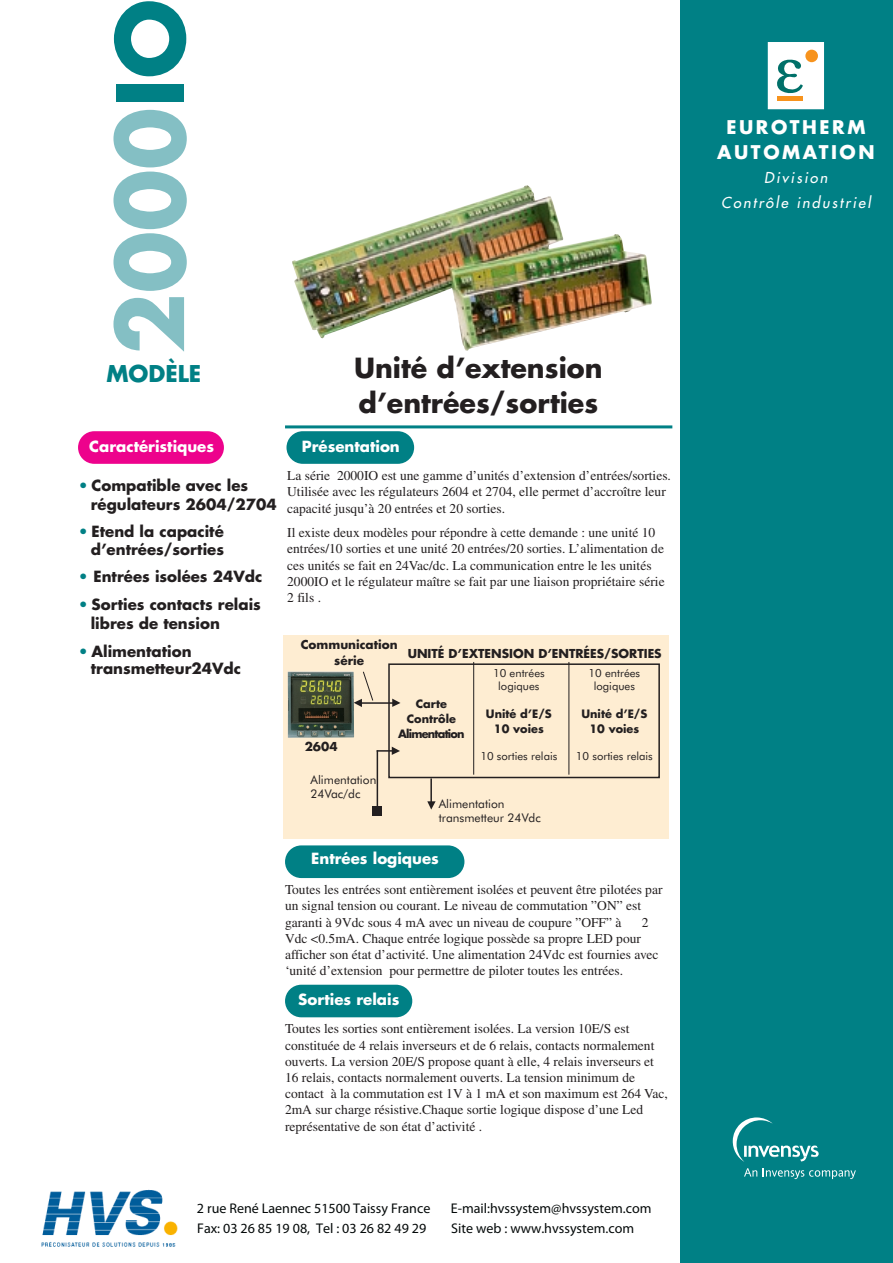
<style>
.page{position:relative;width:893px;height:1263px;background:#fff}
.page>*{position:absolute;margin:0;border:0;box-sizing:border-box;transform-origin:0 0}
.t1{font:700 90px "Futura";color:#84bfc4}
.t2{font:700 27px/35.2px "Futura";color:#231f20}
.t3{font:700 22.5px "Futura";color:#008085}
.t4{font:700 18.3px/24.6px "Futura";letter-spacing:.14em;color:#fff;text-align:center}
.t5{font:700 15px/18.8px "Futura";color:#231f20}
.t6{font:700 15px "Futura";color:#fff}
.t7{font:italic 14.7px/24.6px "Futura";letter-spacing:.14em;color:#fff;text-align:center}
.t8{font:14.1px/20.5px "Arial PL";color:#040909}
.t9{font:13.5px/16.2px "Times";color:#231f20}
.t10{font:700 12px/15.6px "Futura";color:#231f20;text-align:center}
.t11{font:12px/14.4px "Futura BT";color:#231f20}
.t12{font:11.25px/13.5px "Futura BT";color:#231f20;text-align:center}
.t13{font:700 11.25px/14.7px "Futura";color:#231f20;text-align:center}
.t14{font:700 11.25px/14.7px "Futura";letter-spacing:-.035em;color:#231f20;text-align:center}
.s1{color:#008085}
</style>
<div class="page">
<div style="left:284px;top:636px;width:385px;height:203px;background:#feedd2"></div>
<div style="left:680px;top:0;width:212px;height:1263px;background:#008085"></div>
<hr style="left:285px;top:425px;width:387px;height:3px;background:#008085">
<div style="left:286px;top:431px;width:128px;height:33px;background:#008085;border-radius:16px"></div>
<div style="left:285px;top:845px;width:179px;height:33px;background:#008085;border-radius:16px"></div>
<div style="left:78px;top:431px;width:146px;height:33px;background:#ed028c;border-radius:16px"></div>
<div style="left:285px;top:985px;width:127px;height:32px;background:#008085;border-radius:16px"></div>
<div style="left:388px;top:663px;width:272px;height:115px;border:2px solid #231f20"></div>
<hr style="left:359px;top:702px;width:38px;height:2px;background:#231f20">
<hr style="left:376px;top:750px;width:2px;height:57px;background:#231f20">
<hr style="left:430px;top:778px;width:2px;height:29px;background:#231f20">
<svg style="left:392px;top:699px;width:8px;height:8px"></svg>
<svg style="left:376px;top:747px;width:24px;height:8px"></svg>
<svg style="left:427px;top:801px;width:8px;height:9px"></svg>
<svg style="left:354px;top:671px;width:20px;height:36px"></svg>
<hr style="left:473px;top:662px;width:1px;height:113px;background:#231f20">
<div style="left:372px;top:806px;width:10px;height:10px;background:#231f20"></div>
<img style="left:288px;top:672px;width:66px;height:66px">
<img style="left:292px;top:185px;width:359px;height:166px">
<hr style="left:568px;top:662px;width:1px;height:113px;background:#231f20">
<svg style="left:744px;top:1168px;width:111px;height:11px"></svg>
<svg style="left:732px;top:1117px;width:86px;height:45px"></svg>
<div style="left:767px;top:43px;width:57px;height:66px;background:#fff"></div>
<div style="left:805px;top:50px;width:13px;height:12px;background:#f7931d;border-radius:50%"></div>
<hr style="left:777px;top:97px;width:25px;height:4px;background:#f7931d">
<svg style="left:777px;top:59px;width:25px;height:35px"></svg>
<img style="left:41px;top:1189px;width:137px;height:58px">
<h1 class="t1" style="left:109px;top:355px;width:357px;rotate:-90deg">2000<span class="s1">IO</span></h1>
<h3 class="t3" style="left:106px;top:363px;width:96px">MODÈLE</h3>
<p class="t6" style="left:89px;top:439px;width:126px">Caractéristiques</p>
<p class="t5" style="left:91px;top:477px;width:187px;text-indent:-13px"><span class="s1">•</span> Compatible avec les régulateurs 2604/2704</p>
<p class="t5" style="left:78px;top:524px;width:147px;line-height:17.2px;text-align:right"><span class="s1">•</span> Etend la capacité d’entrées/sorties</p>
<p class="t5" style="left:78px;top:569px;width:186px"><span class="s1">•</span> Entrées isolées 24Vdc</p>
<p class="t5" style="left:91px;top:596px;width:172px;text-indent:-13px"><span class="s1">•</span> Sorties contacts relais libres de tension</p>
<p class="t5" style="left:91px;top:644px;width:152px;line-height:17.2px;text-indent:-13px"><span class="s1">•</span> Alimentation transmetteur24Vdc</p>
<h2 class="t2" style="left:354px;top:352px;width:250px">Unité d’extension d’entrées/sorties</h2>
<p class="t6" style="left:302px;top:439px;width:100px">Présentation</p>
<p class="t9" style="left:287px;top:469px;width:385px">La série 2000IO est une gamme d’unités d’extension d’entrées/sorties.<br>Utilisée avec les régulateurs 2604 et 2704, elle permet d’accroître leur capacité jusqu’à 20 entrées et 20 sorties.</p>
<p class="t9" style="left:287px;top:526px;width:379px">Il existe deux modèles pour répondre à cette demande : une unité 10 entrées/10 sorties et une unité 20 entrées/20 sorties. L’alimentation de ces unités se fait en 24Vac/dc. La communication entre le les unités 2000IO et le régulateur maître se fait par une liaison propriétaire série 2 fils .</p>
<p class="t10" style="left:301px;top:638px;width:98px">Communication série</p>
<p class="t10" style="left:407px;top:647px;width:255px">UNITÉ D’EXTENSION D’ENTRÉES/SORTIES</p>
<p class="t10" style="left:305px;top:740px;width:34px">2604</p>
<p class="t11" style="left:310px;top:774px;width:67px">Alimentation<br>24Vac/dc</p>
<p class="t14" style="left:398px;top:698px;width:68px">Carte<br>Contrôle<br>Alimentation</p>
<p class="t12" style="left:493px;top:667px;width:53px">10 entrées logiques</p>
<p class="t13" style="left:486px;top:707px;width:67px">Unité d’E/S<br>10 voies</p>
<p class="t12" style="left:480px;top:750px;width:78px">10 sorties relais</p>
<p class="t11" style="left:439px;top:798px;width:104px">Alimentation transmetteur 24Vdc</p>
<p class="t12" style="left:588px;top:667px;width:53px">10 entrées logiques</p>
<p class="t13" style="left:581px;top:707px;width:67px">Unité d’E/S<br>10 voies</p>
<p class="t12" style="left:576px;top:750px;width:78px">10 sorties relais</p>
<p class="t6" style="left:311px;top:852px;width:129px">Entrées logiques</p>
<p class="t9" style="left:285px;top:883px;width:379px">Toutes les entrées sont entièrement isolées et peuvent être pilotées par un signal tension ou courant. Le niveau de commutation ”ON” est garanti à 9Vdc sous 4 mA avec un niveau de coupure ”OFF” à</p>
<p class="t9" style="left:641px;top:915px;width:8px">2</p>
<p class="t9" style="left:285px;top:931px;width:375px">Vdc &lt;0.5mA. Chaque entrée logique possède sa propre LED pour afficher son état d’activité. Une alimentation 24Vdc est fournies avec ‘unité d’extension pour permettre de piloter toutes les entrées.</p>
<p class="t6" style="left:298px;top:993px;width:103px">Sorties relais</p>
<p class="t9" style="left:285px;top:1022px;width:384px">Toutes les sorties sont entièrement isolées. La version 10E/S est constituée de 4 relais inverseurs et de 6 relais, contacts normalement ouverts. La version 20E/S propose quant à elle, 4 relais inverseurs et 16 relais, contacts normalement ouverts. La tension minimum de contact à la commutation est 1V à 1 mA et son maximum est 264 Vac, 2mA sur charge résistive.Chaque sortie logique dispose d’une Led représentative de son état d’activité .</p>
<p class="t8" style="left:197px;top:1197px;width:235px">2 rue René Laennec 51500 Taissy France<br>Fax: 03 26 85 19 08, Tel : 03 26 82 49 29</p>
<p class="t8" style="left:451px;top:1198px;width:202px;line-height:20px">E-mail:hvssystem@hvssystem.com<br>Site web : www.hvssystem.com</p>
<h3 class="t4" style="left:717px;top:117px;width:159px">EUROTHERM<br>AUTOMATION</h3>
<p class="t7" style="left:721px;top:167px;width:151px">Division<br>Contrôle industriel</p>
</div>
